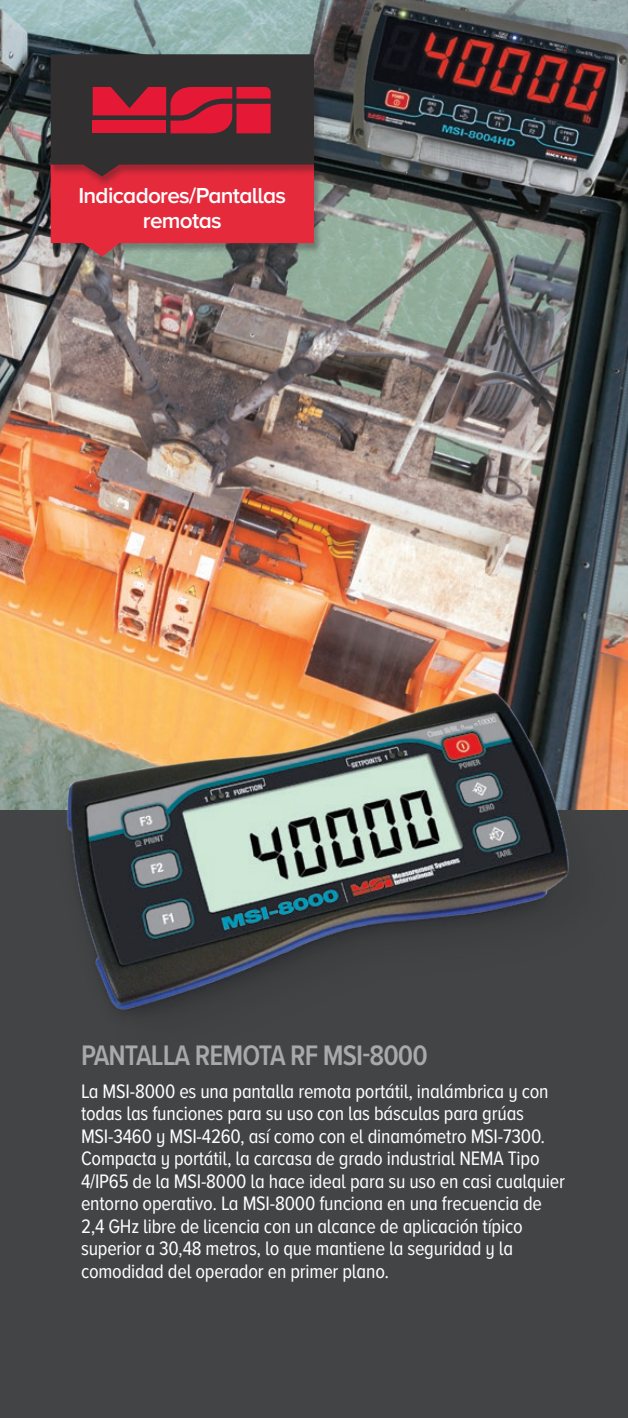
<style>
.page{position:relative;width:628px;height:1418px;background:#fff}
.page>*{position:absolute;margin:0;border:0;box-sizing:border-box;transform-origin:0 0}
.FEATURES_Head{font:600 29.25px "Proxima Nova A Cond";letter-spacing:-.03em;color:#a8a9ad}
.Product_Headers{font:600 22.5px/24.8px "Proxima Nova A";letter-spacing:-.03em;color:#fff;text-align:center}
.Product_Body_White{font:20.25px/22.5px "Proxima Nova A Cond";letter-spacing:-.01em;color:#fff}
</style>
<div class="page">
<img style="left:0;top:0;width:628px;height:810px">
<div style="left:0;top:810px;width:628px;height:608px;background:#434445"></div>
<div style="left:49px;top:163px;width:274px;height:105px;background:#231f20;opacity:.35"></div>
<div style="left:49px;top:55px;width:274px;height:133px;background:#231f20;opacity:.35"></div>
<svg style="left:51px;top:54px;width:263px;height:203px;background:#8c2f39"></svg>
<div style="left:93px;top:121px;width:73px;height:12px;background:#e51836"></div>
<img style="left:44px;top:668px;width:575px;height:346px">
<p class="Product_Headers" style="left:78px;top:182px;width:209px">Indicadores/Pantallas remotas</p>
<p class="FEATURES_Head" style="left:81px;top:1033px;width:348px">PANTALLA REMOTA RF MSI-8000</p>
<p class="Product_Body_White" style="left:81px;top:1079px;width:485px">La MSI-8000 es una pantalla remota portátil, inalámbrica y con todas las funciones para su uso con las básculas para grúas MSI-3460 y MSI-4260, así como con el dinamómetro MSI-7300.<br>Compacta y portátil, la carcasa de grado industrial NEMA Tipo 4/IP65 de la MSI-8000 la hace ideal para su uso en casi cualquier entorno operativo. La MSI-8000 funciona en una frecuencia de 2,4 GHz libre de licencia con un alcance de aplicación típico superior a 30,48 metros, lo que mantiene la seguridad y la comodidad del operador en primer plano.</p>
</div>
